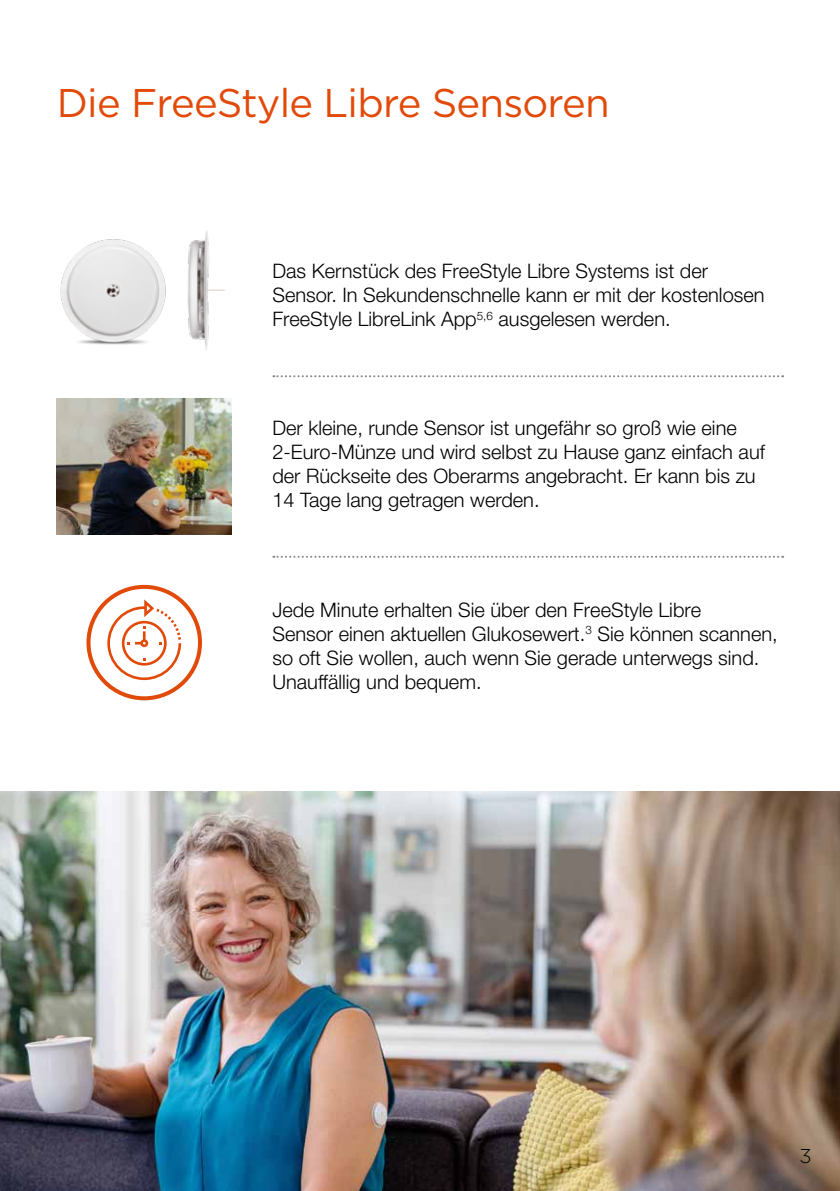
<style>
.page{position:relative;width:840px;height:1191px;background:#fff}
.page>*{position:absolute;margin:0;border:0;box-sizing:border-box;transform-origin:0 0}
.t1{font:40px "Gotham";letter-spacing:-.02em;color:#e14a09}
.t2{font:300 20px/24px "Helvetica Neue LT Pro";color:#000}
.t3{font:300 20px "Gotham";color:#000}
</style>
<div class="page">
<img style="left:0;top:791px;width:839px;height:400px">
<img style="left:60px;top:239px;width:90px;height:106px">
<img style="left:150px;top:231px;width:75px;height:119px">
<img style="left:57px;top:398px;width:174px;height:136px">
<svg style="left:107px;top:599px;width:74px;height:81px"></svg>
<div style="left:86px;top:585px;width:116px;height:115px;border:4px solid #e14a09;border-radius:50%"></div>
<svg style="left:273px;top:375px;width:509px;height:2px"></svg>
<svg style="left:273px;top:556px;width:509px;height:2px"></svg>
<h1 class="t1" style="left:57px;top:77px;width:554px">Die FreeStyle Libre Sensoren</h1>
<p class="t2" style="left:272px;top:259px;width:493px">Das Kernstück des FreeStyle Libre Systems ist der<br>Sensor. In Sekundenschnelle kann er mit der kostenlosen<br>FreeStyle LibreLink App<sup>5,6</sup> ausgelesen werden.</p>
<p class="t2" style="left:272px;top:416px;width:493px">Der kleine, runde Sensor ist ungefähr so groß wie eine 2-Euro-Münze und wird selbst zu Hause ganz einfach auf der Rückseite des Oberarms angebracht. Er kann bis zu 14 Tage lang getragen werden.</p>
<p class="t2" style="left:272px;top:597px;width:506px">Jede Minute erhalten Sie über den FreeStyle Libre<br>Sensor einen aktuellen Glukosewert.<sup>3</sup> Sie können scannen, so oft Sie wollen, auch wenn Sie gerade unterwegs sind.<br>Unauffällig und bequem.</p>
<p class="t3" style="left:799px;top:1142px;width:14px">3</p>
</div>
